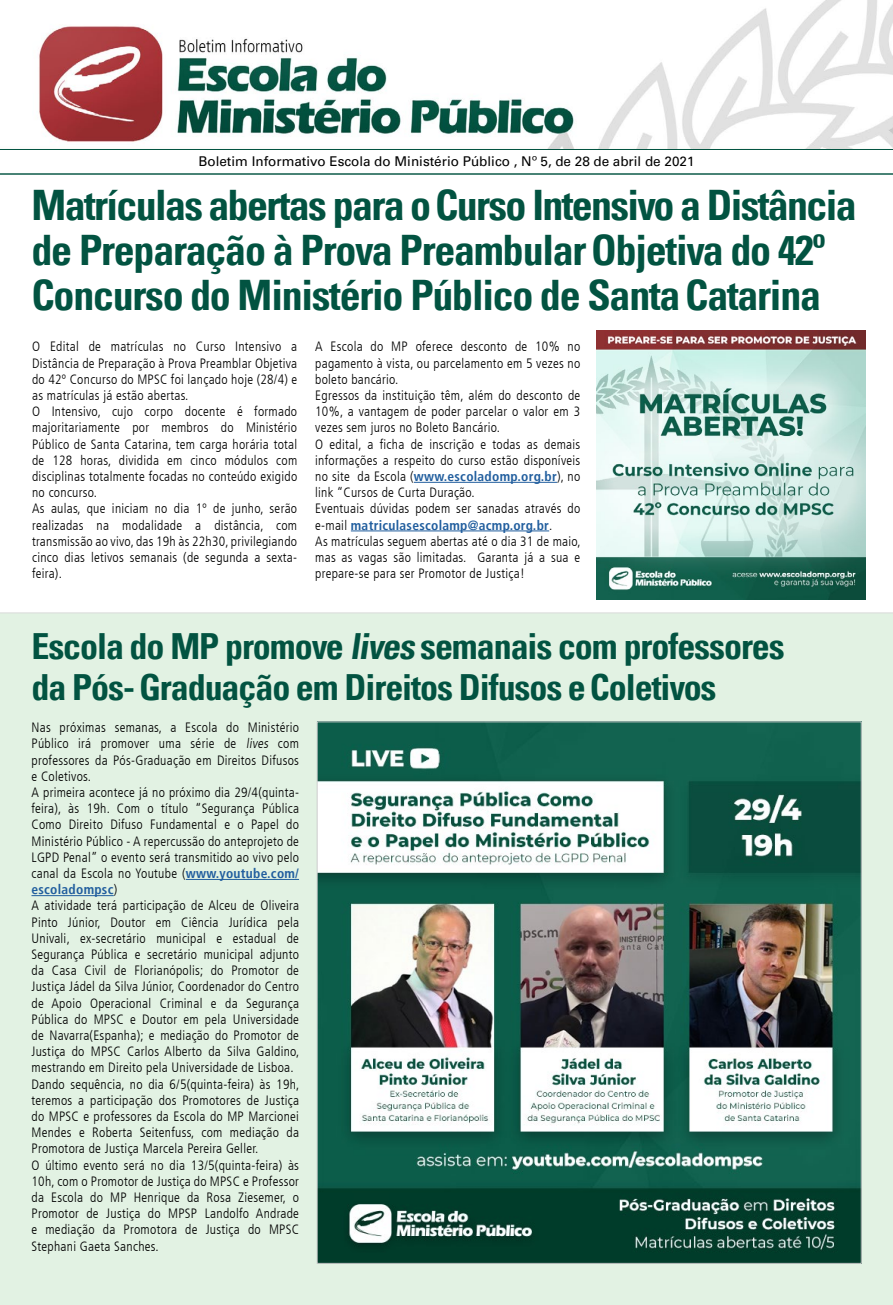
<style>
.page{position:relative;width:893px;height:1305px;background:#fff}
.page>*{position:absolute;margin:0;border:0;box-sizing:border-box;transform-origin:0 0}
.t1{font:700 condensed 42px/45px "Univers";letter-spacing:-.03em;color:#025341}
.t2{font:700 condensed 36px/40.5px "Univers";letter-spacing:-.03em;color:#025341}
.t3{font:300 condensed 13.5px/16.2px "Frutiger LT";letter-spacing:.02em;color:#000}
.t4{font:13.5px "Univers";color:#000}
.s1{font-weight:700;color:#215e9e}
</style>
<div class="page">
<div style="left:0;top:613px;width:893px;height:692px;background:#e2f2e3"></div>
<svg style="left:39px;top:0;width:854px;height:149px"></svg>
<svg style="left:0;top:149px;width:893px;height:25px"></svg>
<hr style="left:186px;top:879px;width:113px;height:1px;background:#215e9e">
<hr style="left:32px;top:895px;width:82px;height:1px;background:#215e9e">
<img style="left:319px;top:724px;width:541px;height:538px">
<img style="left:597px;top:330px;width:269px;height:269px">
<hr style="left:414px;top:482px;width:143px;height:1px;background:#215e9e">
<hr style="left:351px;top:531px;width:198px;height:1px;background:#215e9e">
<p class="t4" style="left:198px;top:153px;width:498px">Boletim Informativo Escola do Ministério Público , Nº 5, de 28 de abril de 2021</p>
<h1 class="t1" style="left:32px;top:182px;width:827px">Matrículas abertas para o Curso Intensivo a Distância de Preparação à Prova Preambular Objetiva do 42º<br>Concurso do Ministério Público de Santa Catarina</h1>
<p class="t3" style="left:32px;top:339px;width:267px">O Edital de matrículas no Curso Intensivo a Distância de Preparação à Prova Preamblar Objetiva do 42º Concurso do MPSC foi lançado hoje (28/4) e as matrículas já estão abertas.<br>O Intensivo, cujo corpo docente é formado majoritariamente por membros do Ministério Público de Santa Catarina, tem carga horária total de 128 horas, dividida em cinco módulos com disciplinas totalmente focadas no conteúdo exigido no concurso.<br>As aulas, que iniciam no dia 1º de junho, serão realizadas na modalidade a distância, com transmissão ao vivo, das 19h às 22h30, privilegiando cinco dias letivos semanais (de segunda a sexta&shy;feira).</p>
<p class="t3" style="left:315px;top:339px;width:267px">A Escola do MP oferece desconto de 10% no pagamento à vista, ou parcelamento em 5 vezes no boleto bancário.<br>Egressos da instituição têm, além do desconto de 10%, a vantagem de poder parcelar o valor em 3 vezes sem juros no Boleto Bancário.<br>O edital, a ficha de inscrição e todas as demais informações a respeito do curso estão disponíveis no site da Escola (<span class="s1">www.escoladomp.org.br</span>), no link “Cursos de Curta Duração.<br>Eventuais dúvidas podem ser sanadas através do e-mail <span class="s1">matriculasescolamp@acmp.org.br</span>.<br>As matrículas seguem abertas até o dia 31 de maio, mas as vagas são limitadas. Garanta já a sua e prepare-se para ser Promotor de Justiça!</p>
<h2 class="t2" style="left:32px;top:626px;width:755px">Escola do MP promove lives semanais com professores da Pós- Graduação em Direitos Difusos e Coletivos</h2>
<p class="t3" style="left:32px;top:720px;width:270px">Nas próximas semanas, a Escola do Ministério Público irá promover uma série de lives com professores da Pós-Graduação em Direitos Difusos e Coletivos.<br>A primeira acontece já no próximo dia 29/4(quinta&shy;feira), às 19h. Com o título “Segurança Pública Como Direito Difuso Fundamental e o Papel do Ministério Público - A repercussão do anteprojeto de LGPD Penal” o evento será transmitido ao vivo pelo canal da Escola no Youtube (<span class="s1">www.youtube.com/ escoladompsc</span>)<br>A atividade terá participação de Alceu de Oliveira Pinto Júnior, Doutor em Ciência Jurídica pela Univali, ex-secretário municipal e estadual de Segurança Pública e secretário municipal adjunto da Casa Civil de Florianópolis; do Promotor de Justiça Jádel da Silva Júnior, Coordenador do Centro de Apoio Operacional Criminal e da Segurança Pública do MPSC e Doutor em pela Universidade de Navarra(Espanha); e mediação do Promotor de Justiça do MPSC Carlos Alberto da Silva Galdino, mestrando em Direito pela Universidade de Lisboa.<br>Dando sequência, no dia 6/5(quinta-feira) às 19h, teremos a participação dos Promotores de Justiça do MPSC e professores da Escola do MP Marcionei Mendes e Roberta Seitenfuss, com mediação da Promotora de Justiça Marcela Pereira Geller.<br>O último evento será no dia 13/5(quinta-feira) às 10h, com o Promotor de Justiça do MPSC e Professor da Escola do MP Henrique da Rosa Ziesemer, o Promotor de Justiça do MPSP Landolfo Andrade e mediação da Promotora de Justiça do MPSC Stephani Gaeta Sanches.</p>
</div>
